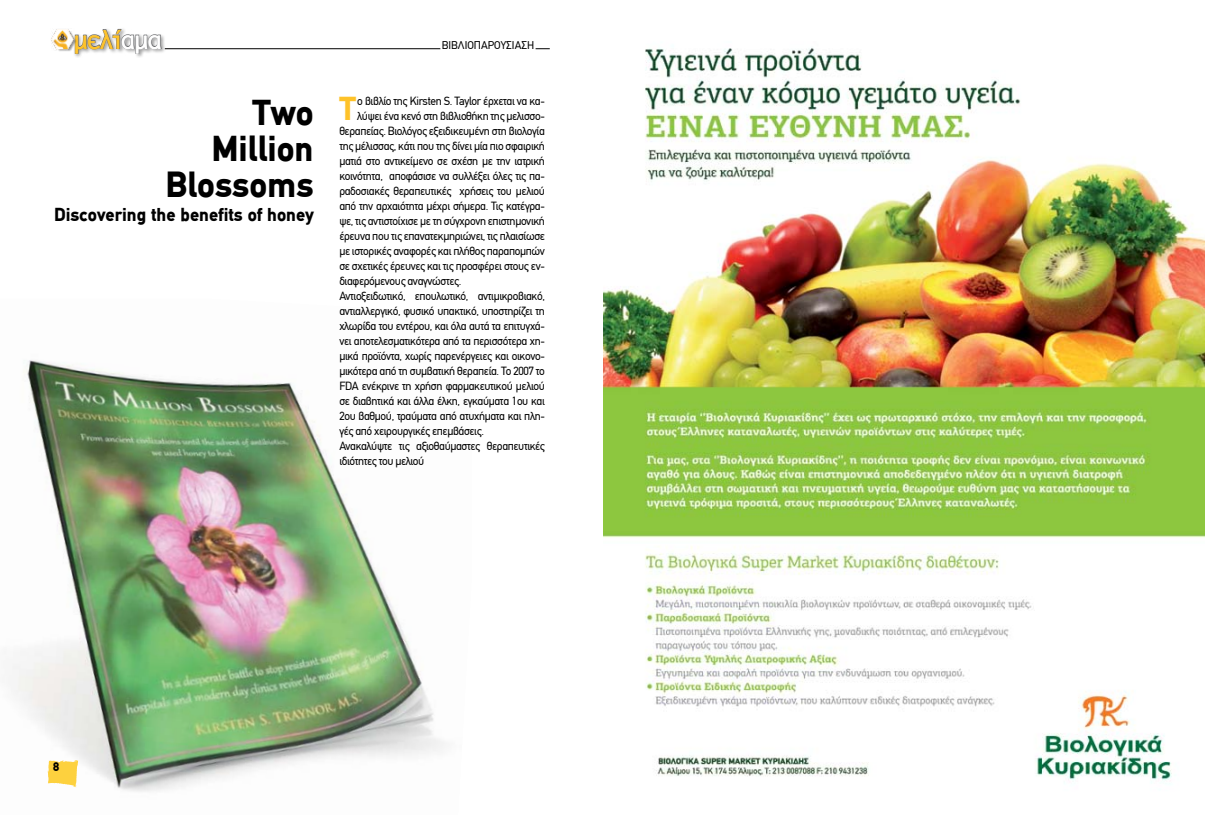
<style>
.page{position:relative;width:1205px;height:815px;background:#fff}
.page>*{position:absolute;margin:0;border:0;box-sizing:border-box;transform-origin:0 0}
.t1{font:900 36.25px/36.2px "PF Din Text";color:#000;text-align:right}
.t2{font:900 33.38px "PF Din Text";color:#fec229}
.t3{font:25.38px "CF Denim";letter-spacing:-.07em;color:#fec229;scale:1.2 1}
.t4{font:900 18.75px "PF Din Text";color:#000}
.t5{font:900 12.5px "PF Din Text";color:#000}
.t6{font:11.88px "PF Din Text";letter-spacing:-.03em;color:#000}
.t7{font:11.25px "PF Din Text";color:#000}
.s1{color:#fff}
</style>
<div class="page">
<svg style="left:535px;top:48px;width:15px;height:1px"></svg>
<div style="left:73px;top:28px;width:93px;height:30px;background:#000;opacity:.4"></div>
<svg style="left:74px;top:29px;width:88px;height:25px"></svg>
<div style="left:53px;top:31px;width:24px;height:20px;background:#000;opacity:.4"></div>
<img style="left:51px;top:29px;width:24px;height:21px">
<img style="left:12px;top:360px;width:433px;height:432px">
<svg style="left:48px;top:760px;width:30px;height:27px"></svg>
<hr style="left:165px;top:48px;width:275px;height:1px;background:#000">
<img style="left:604px;top:48px;width:601px;height:735px">
<h3 class="t3" style="left:73px;top:25px;width:76px">μελί<span class="s1">αμα</span></h3>
<h1 class="t1" style="left:165px;top:94px;width:150px">Two<br>Million<br>Blossoms</h1>
<h3 class="t4" style="left:54px;top:204px;width:261px">Discovering the benefits of honey</h3>
<p class="t7" style="left:442px;top:39px;width:94px">ΒΙΒΛΙΟΠΑΡΟΥΣΙΑΣΗ</p>
<h2 class="t2" style="left:339px;top:89px;width:18px">T</h2>
<p class="t6" style="left:357px;top:94px;width:189px">ο βιβλίο της Kirsten S. Taylor έρχεται να κα-</p>
<p class="t6" style="left:357px;top:109px;width:189px">λύψει ένα κενό στη βιβλιοθήκη της μελισσο-</p>
<p class="t6" style="left:339px;top:124px;width:207px">θεραπείας. Βιολόγος εξειδικευμένη στη βιολογία</p>
<p class="t6" style="left:339px;top:139px;width:207px">της μέλισσας, κάτι που της δίνει μία πιο σφαιρική</p>
<p class="t6" style="left:339px;top:154px;width:207px">ματιά στο αντικείμενο σε σχέση με την ιατρική</p>
<p class="t6" style="left:339px;top:169px;width:207px">κοινότητα, αποφάσισε να συλλέξει όλες τις πα-</p>
<p class="t6" style="left:339px;top:184px;width:207px">ραδοσιακές θεραπευτικές χρήσεις του μελιού</p>
<p class="t6" style="left:339px;top:199px;width:207px">από την αρχαιότητα μέχρι σήμερα. Τις κατέγρα-</p>
<p class="t6" style="left:339px;top:214px;width:207px">ψε, τις αντιστοίχισε με τη σύγχρονη επιστημονική</p>
<p class="t6" style="left:339px;top:229px;width:207px">έρευνα που τις επανατεκμηριώνει, τις πλαισίωσε</p>
<p class="t6" style="left:339px;top:244px;width:207px">με ιστορικές αναφορές και πλήθος παραπομπών</p>
<p class="t6" style="left:339px;top:259px;width:207px">σε σχετικές έρευνες και τις προσφέρει στους εν-</p>
<p class="t6" style="left:339px;top:274px;width:124px">διαφερόμενους αναγνώστες.</p>
<p class="t6" style="left:339px;top:289px;width:207px">Αντιοξειδωτικό, επουλωτικό, αντιμικροβιακό,</p>
<p class="t6" style="left:339px;top:304px;width:207px">αντιαλλεργικό, φυσικό υπακτικό, υποστηρίζει τη</p>
<p class="t6" style="left:339px;top:319px;width:207px">χλωρίδα του εντέρου, και όλα αυτά τα επιτυγχά-</p>
<p class="t6" style="left:339px;top:334px;width:207px">νει αποτελεσματικότερα από τα περισσότερα χη-</p>
<p class="t6" style="left:339px;top:349px;width:207px">μικά προϊόντα, χωρίς παρενέργειες και οικονο-</p>
<p class="t6" style="left:339px;top:364px;width:207px">μικότερα από τη συμβατική θεραπεία. Το 2007 το</p>
<p class="t6" style="left:339px;top:379px;width:207px">FDA ενέκρινε τη χρήση φαρμακευτικού μελιού</p>
<p class="t6" style="left:339px;top:394px;width:207px">σε διαβητικά και άλλα έλκη, εγκαύματα 1ου και</p>
<p class="t6" style="left:339px;top:409px;width:207px">2ου βαθμού, τραύματα από ατυχήματα και πλη-</p>
<p class="t6" style="left:339px;top:424px;width:146px">γές από χειρουργικές επεμβάσεις.</p>
<p class="t6" style="left:339px;top:439px;width:207px">Ανακαλύψτε τις αξιοθαύμαστες θεραπευτικές</p>
<p class="t6" style="left:339px;top:454px;width:86px">ιδιότητες του μελιού</p>
<p class="t5" style="left:53px;top:759px;width:8px">8</p>
</div>
